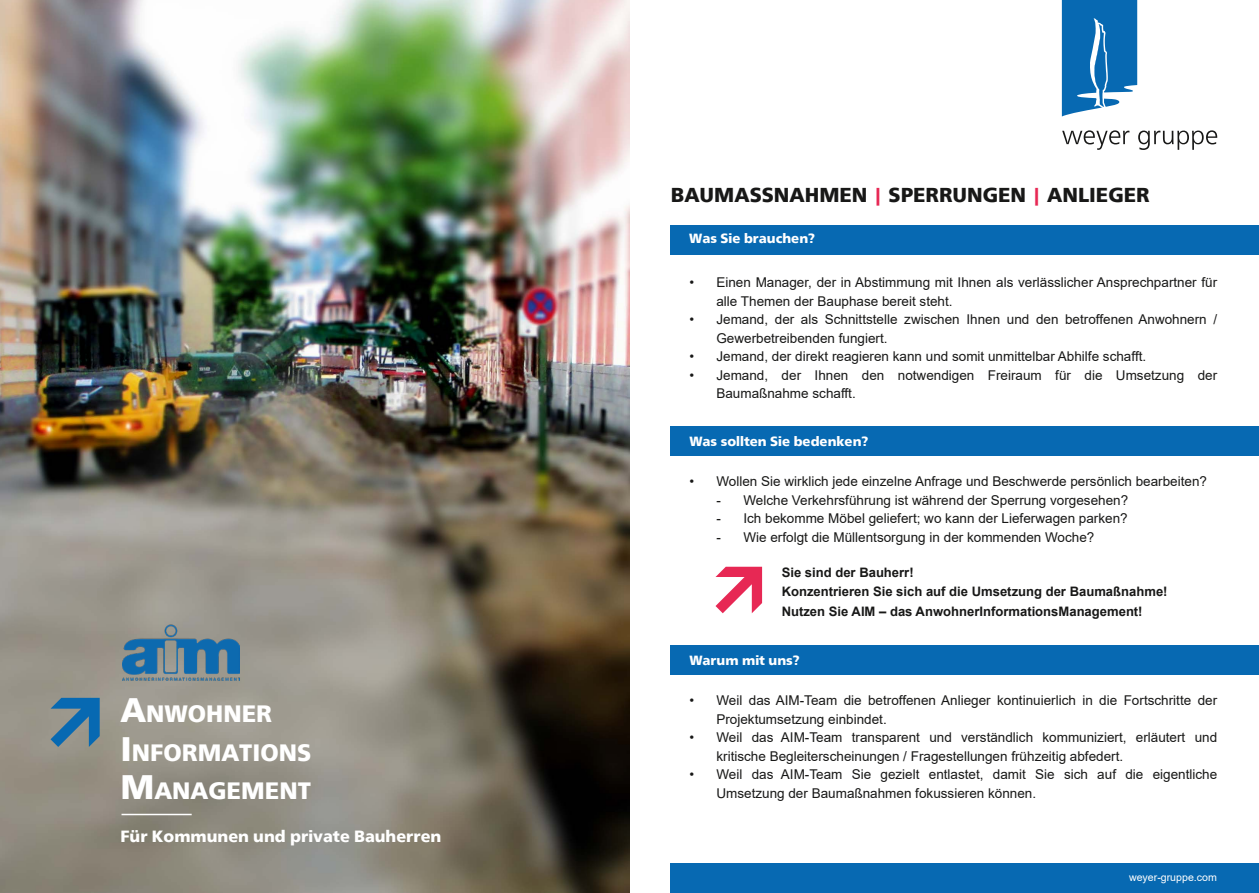
<style>
.page{position:relative;width:1259px;height:893px;background:#fff}
.page>*{position:absolute;margin:0;border:0;box-sizing:border-box;transform-origin:0 0}
.t1{font:800 24.6px/38.5px "Front Page Baltic";color:#fff}
.t2{font:800 21px "Front Page Baltic";color:#181817}
.t3{font:800 16.95px "Front Page Baltic";color:#fff}
.t4{font:800 13.8px "Front Page Baltic";color:#fff}
.t5{font:13.5px/18.5px "Arial";color:#181817}
.t6{font:700 13.05px/19.5px "Arial";color:#181817}
.t7{font:10.5px "Arial";color:#fff}
.s1{font-size:35.4px}
.s2{color:#e72854}
</style>
<div class="page">
<div style="left:671px;top:645px;width:588px;height:30px;background:#0769b2"></div>
<div style="left:671px;top:426px;width:588px;height:29px;background:#0769b2"></div>
<svg style="left:715px;top:567px;width:47px;height:46px"></svg>
<div style="left:671px;top:225px;width:588px;height:29px;background:#0769b2"></div>
<svg style="left:1062px;top:130px;width:67px;height:20px"></svg>
<svg style="left:1138px;top:130px;width:79px;height:20px"></svg>
<svg style="left:1062px;top:1px;width:75px;height:115px"></svg>
<div style="left:671px;top:864px;width:588px;height:29px;background:#0769b2"></div>
<hr style="left:1062px;top:0;width:75px;height:1px;background:#0769b2">
<img style="left:0;top:0;width:629px;height:893px">
<svg style="left:51px;top:698px;width:49px;height:49px;background:#497da0"></svg>
<hr style="left:121px;top:814px;width:71px;height:1px;background:#fff">
<img style="left:123px;top:623px;width:117px;height:59px">
<h1 class="t1" style="left:120px;top:694px;width:192px"><span class="s1">A</span>NWOHNER<br><span class="s1">I</span>NFORMATIONS<br><span class="s1">M</span>ANAGEMENT</h1>
<p class="t3" style="left:120px;top:827px;width:323px">Für Kommunen und private Bauherren</p>
<h2 class="t2" style="left:671px;top:183px;width:480px">BAUMASSNAHMEN <span class="s2">|</span> SPERRUNGEN <span class="s2">|</span> ANLIEGER</h2>
<p class="t4" style="left:689px;top:231px;width:127px">Was Sie brauchen?</p>
<p class="t5" style="left:716px;top:273px;width:502px;text-indent:-27px">• Einen Manager, der in Abstimmung mit Ihnen als verlässlicher Ansprechpartner für alle Themen der Bauphase bereit steht.</p>
<p class="t5" style="left:716px;top:310px;width:502px;text-indent:-27px">• Jemand, der als Schnittstelle zwischen Ihnen und den betroffenen Anwohnern /<br>Gewerbetreibenden fungiert.</p>
<p class="t5" style="left:689px;top:347px;width:458px">• Jemand, der direkt reagieren kann und somit unmittelbar Abhilfe schafft.</p>
<p class="t5" style="left:716px;top:366px;width:502px;text-indent:-27px">• Jemand, der Ihnen den notwendigen Freiraum für die Umsetzung der<br>Baumaßnahme schafft.</p>
<p class="t4" style="left:689px;top:433px;width:180px">Was sollten Sie bedenken?</p>
<p class="t5" style="left:689px;top:472px;width:519px">• Wollen Sie wirklich jede einzelne Anfrage und Beschwerde persönlich bearbeiten?</p>
<p class="t5" style="left:716px;top:490px;width:413px">- Welche Verkehrsführung ist während der Sperrung vorgesehen?</p>
<p class="t5" style="left:716px;top:509px;width:413px">- Ich bekomme Möbel geliefert; wo kann der Lieferwagen parken?</p>
<p class="t5" style="left:716px;top:527px;width:379px">- Wie erfolgt die Müllentsorgung in der kommenden Woche?</p>
<p class="t6" style="left:781px;top:562px;width:387px">Sie sind der Bauherr!<br>Konzentrieren Sie sich auf die Umsetzung der Baumaßnahme!<br>Nutzen Sie AIM – das AnwohnerInformationsManagement!</p>
<p class="t4" style="left:689px;top:652px;width:112px">Warum mit uns?</p>
<p class="t5" style="left:716px;top:691px;width:502px;text-indent:-27px">• Weil das AIM-Team die betroffenen Anlieger kontinuierlich in die Fortschritte der<br>Projektumsetzung einbindet.</p>
<p class="t5" style="left:716px;top:728px;width:502px;text-indent:-27px">• Weil das AIM-Team transparent und verständlich kommuniziert, erläutert und kritische Begleiterscheinungen / Fragestellungen frühzeitig abfedert.</p>
<p class="t5" style="left:716px;top:765px;width:502px;text-indent:-27px">• Weil das AIM-Team Sie gezielt entlastet, damit Sie sich auf die eigentliche<br>Umsetzung der Baumaßnahmen fokussieren können.</p>
<p class="t7" style="left:1129px;top:870px;width:89px">weyer-gruppe.com</p>
</div>
